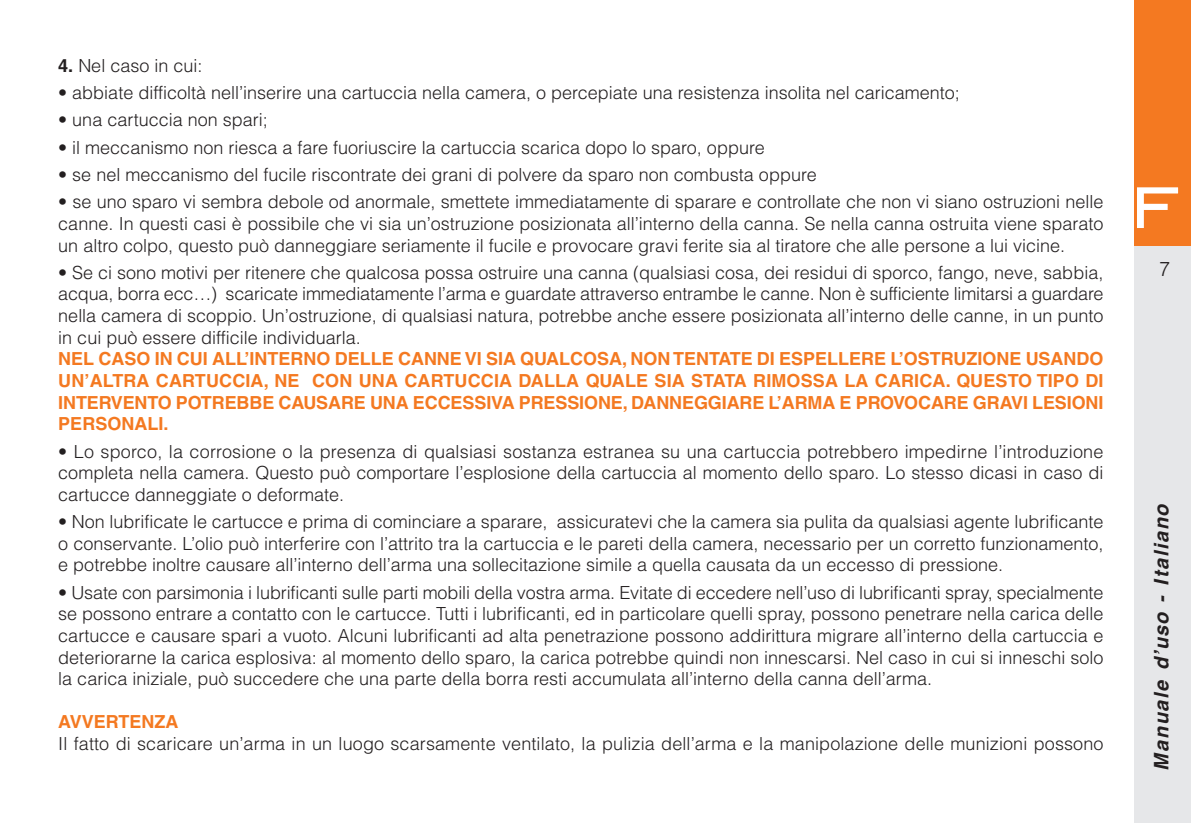
<style>
.page{position:relative;width:1191px;height:823px;background:#fff}
.page>*{position:absolute;margin:0;border:0;box-sizing:border-box;transform-origin:0 0}
.t1{font:20px "Helvetica Bold Oblique TT";letter-spacing:.055em;color:#231f20}
.t2{font:300 20px "Helvetica";color:#231f20}
.t3{font:300 18px/21.6px "Helvetica";color:#231f20;text-align:justify}
.t4{font:700 18px/21.6px "Helvetica";letter-spacing:-.005em;color:#f47921;text-align:justify}
.s1{font-weight:700}
</style>
<div class="page">
<div style="left:1134px;top:0;width:57px;height:248px;background:#f47921"></div>
<div style="left:1134px;top:246px;width:57px;height:576px;background:#e6e7e9"></div>
<img style="left:1137px;top:187px;width:42px;height:41px">
<p class="t3" style="left:58px;top:56px;width:146px"><span class="s1">4.</span> Nel caso in cui:</p>
<p class="t3" style="left:58px;top:84px;width:903px">• abbiate difficoltà nell’inserire una cartuccia nella camera, o percepiate una resistenza insolita nel caricamento;</p>
<p class="t3" style="left:58px;top:111px;width:211px">• una cartuccia non spari;</p>
<p class="t3" style="left:58px;top:138px;width:708px">• il meccanismo non riesca a fare fuoriuscire la cartuccia scarica dopo lo sparo, oppure</p>
<p class="t3" style="left:58px;top:165px;width:760px">• se nel meccanismo del fucile riscontrate dei grani di polvere da sparo non combusta oppure</p>
<p class="t3" style="left:58px;top:193px;width:1046px">• se uno sparo vi sembra debole od anormale, smettete immediatamente di sparare e controllate che non vi siano ostruzioni nelle canne. In questi casi è possibile che vi sia un’ostruzione posizionata all’interno della canna. Se nella canna ostruita viene sparato un altro colpo, questo può danneggiare seriamente il fucile e provocare gravi ferite sia al tiratore che alle persone a lui vicine.</p>
<p class="t3" style="left:58px;top:263px;width:1046px">• Se ci sono motivi per ritenere che qualcosa possa ostruire una canna (qualsiasi cosa, dei residui di sporco, fango, neve, sabbia, acqua, borra ecc…) scaricate immediatamente l’arma e guardate attraverso entrambe le canne. Non è sufficiente limitarsi a guardare nella camera di scoppio. Un’ostruzione, di qualsiasi natura, potrebbe anche essere posizionata all’interno delle canne, in un punto in cui può essere difficile individuarla.</p>
<p class="t4" style="left:58px;top:349px;width:1046px">NEL CASO IN CUI ALL’INTERNO DELLE CANNE VI SIA QUALCOSA, NON TENTATE DI ESPELLERE L’OSTRUZIONE USANDO UN’ALTRA CARTUCCIA, NE CON UNA CARTUCCIA DALLA QUALE SIA STATA RIMOSSA LA CARICA. QUESTO TIPO DI INTERVENTO POTREBBE CAUSARE UNA ECCESSIVA PRESSIONE, DANNEGGIARE L’ARMA E PROVOCARE GRAVI LESIONI PERSONALI.</p>
<p class="t3" style="left:58px;top:442px;width:1046px">• Lo sporco, la corrosione o la presenza di qualsiasi sostanza estranea su una cartuccia potrebbero impedirne l’introduzione completa nella camera. Questo può comportare l’esplosione della cartuccia al momento dello sparo. Lo stesso dicasi in caso di cartucce danneggiate o deformate.</p>
<p class="t3" style="left:58px;top:512px;width:1046px">• Non lubrificate le cartucce e prima di cominciare a sparare, assicuratevi che la camera sia pulita da qualsiasi agente lubrificante o conservante. L’olio può interferire con l’attrito tra la cartuccia e le pareti della camera, necessario per un corretto funzionamento, e potrebbe inoltre causare all’interno dell’arma una sollecitazione simile a quella causata da un eccesso di pressione.</p>
<p class="t3" style="left:58px;top:583px;width:1046px">• Usate con parsimonia i lubrificanti sulle parti mobili della vostra arma. Evitate di eccedere nell’uso di lubrificanti spray, specialmente se possono entrare a contatto con le cartucce. Tutti i lubrificanti, ed in particolare quelli spray, possono penetrare nella carica delle cartucce e causare spari a vuoto. Alcuni lubrificanti ad alta penetrazione possono addirittura migrare all’interno della cartuccia e deteriorarne la carica esplosiva: al momento dello sparo, la carica potrebbe quindi non innescarsi. Nel caso in cui si inneschi solo la carica iniziale, può succedere che una parte della borra resti accumulata all’interno della canna dell’arma.</p>
<p class="t4" style="left:58px;top:712px;width:122px">AVVERTENZA</p>
<p class="t3" style="left:58px;top:734px;width:1046px">Il fatto di scaricare un’arma in un luogo scarsamente ventilato, la pulizia dell’arma e la manipolazione delle munizioni possono</p>
<p class="t2" style="left:1159px;top:262px;width:13px">7</p>
<p class="t1" style="left:1154px;top:770px;width:269px;rotate:-90deg">Manuale dʼuso - Italiano</p>
</div>
